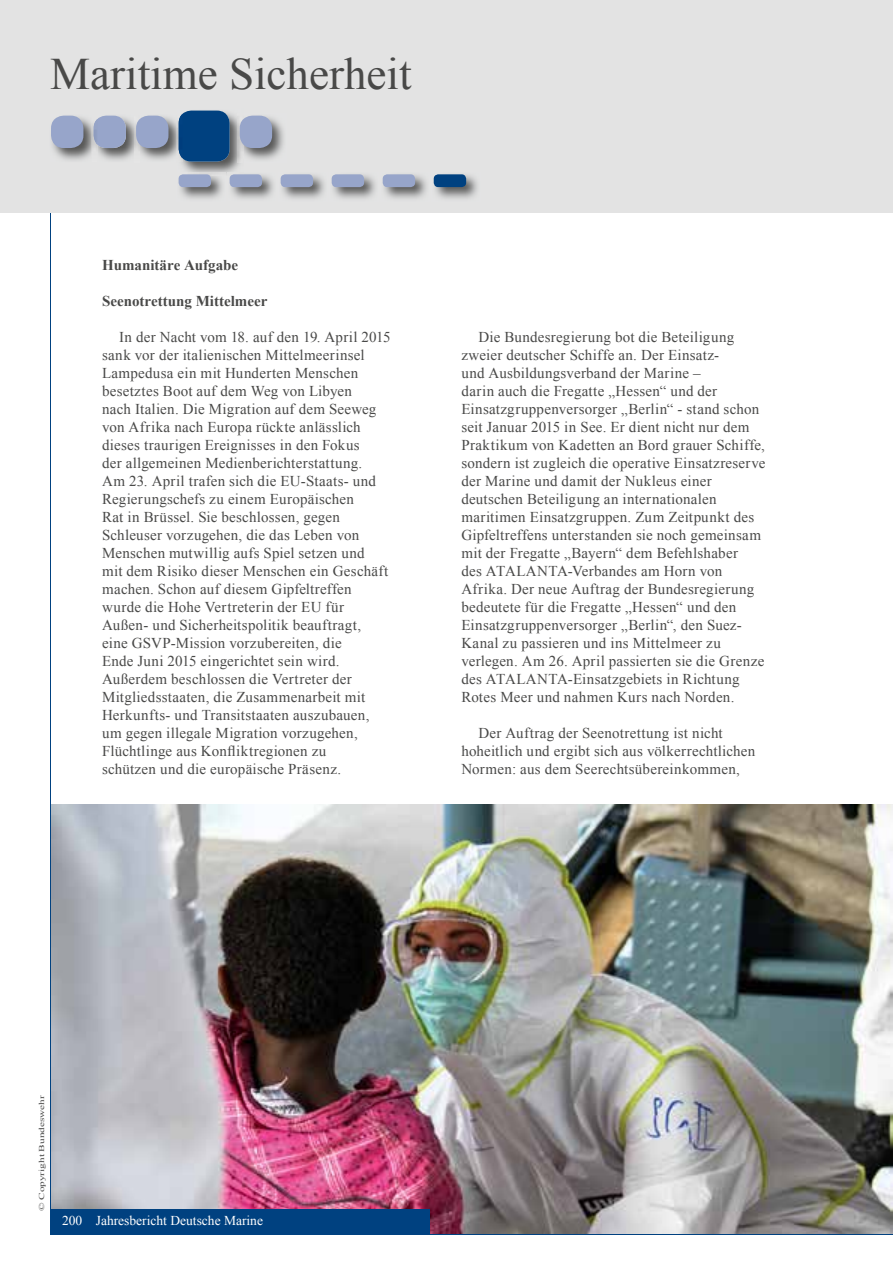
<style>
.page{position:relative;width:893px;height:1263px;background:#fff}
.page>*{position:absolute;margin:0;border:0;box-sizing:border-box;transform-origin:0 0}
.t1{font:45px "Times New Roman";color:#494948}
.t2{font:15px/18px "Times New Roman";letter-spacing:.015em;color:#494948}
.t3{font:700 15px "Times New Roman";color:#494948}
.t4{font:13.5px "Times New Roman";color:#fff}
.t5{font:7.5px "Times New Roman";color:#494948;scale:1.5 1}
</style>
<div class="page">
<img style="left:51px;top:805px;width:842px;height:429px">
<hr style="left:50px;top:209px;width:1px;height:1009px;background:#004180">
<div style="left:0;top:0;width:893px;height:213px;background:#e3e3e3"></div>
<img style="left:51px;top:115px;width:126px;height:45px">
<div style="left:94px;top:116px;width:32px;height:32px;background:#97a5ca;border-radius:13px"></div>
<img style="left:177px;top:110px;width:63px;height:64px">
<div style="left:179px;top:111px;width:51px;height:51px;background:#004180;border-radius:13px"></div>
<img style="left:177px;top:173px;width:48px;height:26px">
<div style="left:179px;top:174px;width:32px;height:13px;background:#97a5ca;border-radius:4px"></div>
<img style="left:134px;top:115px;width:6px;height:45px">
<img style="left:179px;top:114px;width:3px;height:44px">
<div style="left:136px;top:116px;width:32px;height:32px;background:#97a5ca;border-radius:13px"></div>
<img style="left:238px;top:114px;width:46px;height:48px">
<div style="left:240px;top:116px;width:32px;height:32px;background:#97a5ca;border-radius:13px"></div>
<img style="left:229px;top:175px;width:45px;height:24px">
<img style="left:228px;top:173px;width:12px;height:3px">
<div style="left:230px;top:174px;width:32px;height:13px;background:#97a5ca;border-radius:4px"></div>
<img style="left:92px;top:115px;width:5px;height:45px">
<img style="left:94px;top:119px;width:3px;height:26px">
<div style="left:51px;top:116px;width:32px;height:32px;background:#97a5ca;border-radius:13px"></div>
<img style="left:280px;top:175px;width:45px;height:24px">
<div style="left:281px;top:174px;width:32px;height:13px;background:#97a5ca;border-radius:4px"></div>
<img style="left:433px;top:175px;width:45px;height:24px">
<div style="left:434px;top:174px;width:32px;height:13px;background:#004180;border-radius:4px"></div>
<hr style="left:424px;top:1234px;width:469px;height:1px;background:#004180">
<div style="left:50px;top:1209px;width:379px;height:26px;background:#004180"></div>
<img style="left:331px;top:175px;width:45px;height:24px">
<div style="left:332px;top:174px;width:32px;height:13px;background:#97a5ca;border-radius:4px"></div>
<img style="left:382px;top:175px;width:45px;height:24px">
<div style="left:383px;top:174px;width:32px;height:13px;background:#97a5ca;border-radius:4px"></div>
<h1 class="t1" style="left:50px;top:44px;width:363px">Maritime Sicherheit</h1>
<p class="t3" style="left:102px;top:255px;width:138px">Humanitäre Aufgabe</p>
<p class="t3" style="left:102px;top:291px;width:167px">Seenotrettung Mittelmeer</p>
<p class="t2" style="left:102px;top:328px;width:290px;text-indent:17px">In der Nacht vom 18. auf den 19. April 2015 sank vor der italienischen Mittelmeerinsel Lampedusa ein mit Hunderten Menschen besetztes Boot auf dem Weg von Libyen<br>nach Italien. Die Migration auf dem Seeweg von Afrika nach Europa rückte anlässlich dieses traurigen Ereignisses in den Fokus<br>der allgemeinen Medienberichterstattung.<br>Am 23. April trafen sich die EU-Staats- und Regierungschefs zu einem Europäischen<br>Rat in Brüssel. Sie beschlossen, gegen Schleuser vorzugehen, die das Leben von Menschen mutwillig aufs Spiel setzen und<br>mit dem Risiko dieser Menschen ein Geschäft machen. Schon auf diesem Gipfeltreffen wurde die Hohe Vertreterin der EU für Außen- und Sicherheitspolitik beauftragt,<br>eine GSVP-Mission vorzubereiten, die<br>Ende Juni 2015 eingerichtet sein wird.<br>Außerdem beschlossen die Vertreter der Mitgliedsstaaten, die Zusammenarbeit mit Herkunfts- und Transitstaaten auszubauen, um gegen illegale Migration vorzugehen, Flüchtlinge aus Konfliktregionen zu<br>schützen und die europäische Präsenz.</p>
<p class="t2" style="left:461px;top:328px;width:306px;text-indent:17px">Die Bundesregierung bot die Beteiligung zweier deutscher Schiffe an. Der Einsatz-<br>und Ausbildungsverband der Marine –<br>darin auch die Fregatte „Hessen“ und der Einsatzgruppenversorger „Berlin“ - stand schon seit Januar 2015 in See. Er dient nicht nur dem Praktikum von Kadetten an Bord grauer Schiffe, sondern ist zugleich die operative Einsatzreserve der Marine und damit der Nukleus einer deutschen Beteiligung an internationalen maritimen Einsatzgruppen. Zum Zeitpunkt des Gipfeltreffens unterstanden sie noch gemeinsam mit der Fregatte „Bayern“ dem Befehlshaber<br>des ATALANTA-Verbandes am Horn von Afrika. Der neue Auftrag der Bundesregierung bedeutete für die Fregatte „Hessen“ und den Einsatzgruppenversorger „Berlin“, den Suez-Kanal zu passieren und ins Mittelmeer zu verlegen. Am 26. April passierten sie die Grenze des ATALANTA-Einsatzgebiets in Richtung Rotes Meer und nahmen Kurs nach Norden.</p>
<p class="t2" style="left:461px;top:724px;width:295px;text-indent:17px">Der Auftrag der Seenotrettung ist nicht hoheitlich und ergibt sich aus völkerrechtlichen<br>Normen: aus dem Seerechtsübereinkommen,</p>
<p class="t5" style="left:37px;top:1211px;width:79px;rotate:-90deg">© Copyright Bundeswehr</p>
<p class="t4" style="left:62px;top:1211px;width:202px">200 Jahresbericht Deutsche Marine</p>
</div>
